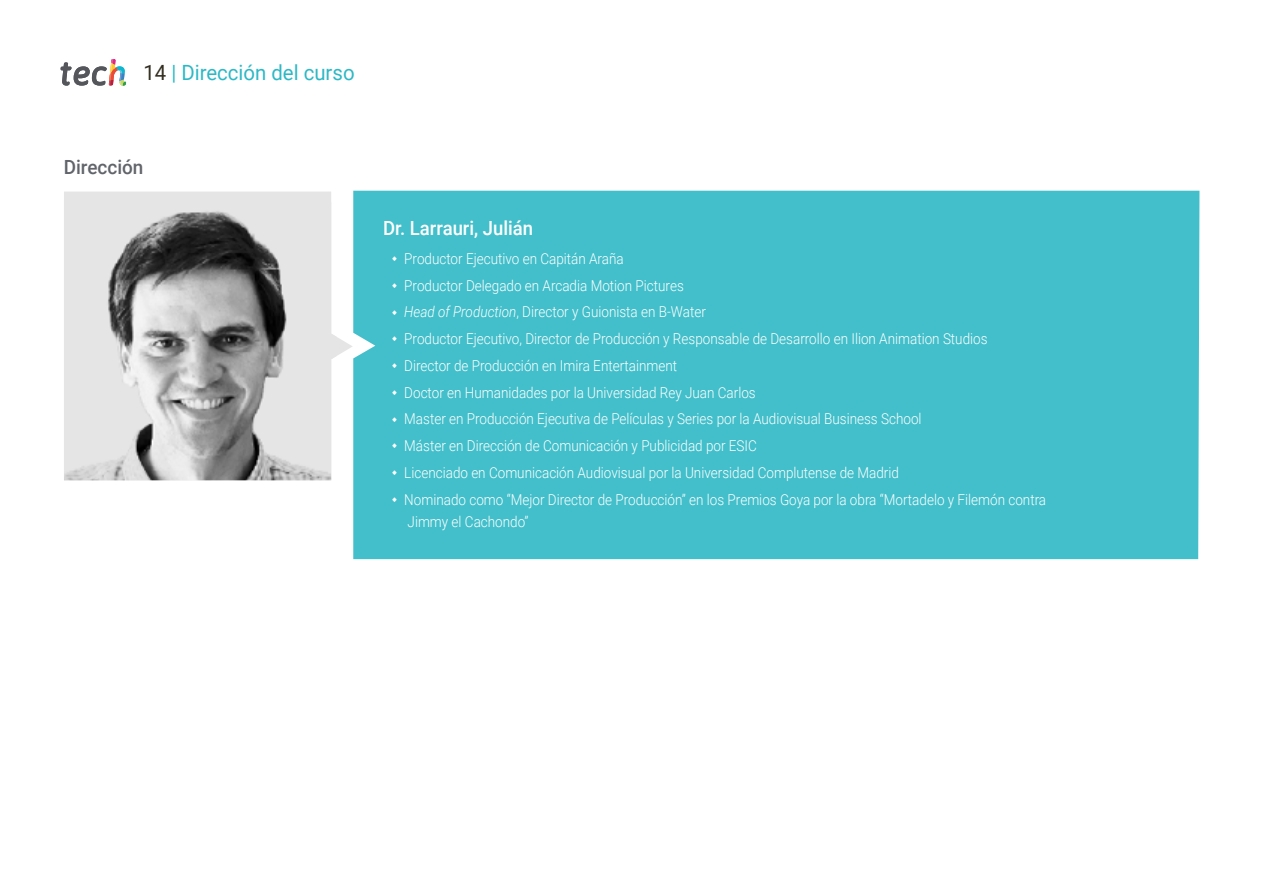
<style>
.page{position:relative;width:1263px;height:893px;background:#fff}
.page>*{position:absolute;margin:0;border:0;box-sizing:border-box;transform-origin:0 0}
.t1{font:21px "Roboto";color:#2db8c5}
.t2{font:500 19.5px "Roboto";color:#fff;scale:.95 1}
.t3{font:500 19.5px "Roboto";color:#61646a}
.t4{font:300 15px/26.7px "Roboto";color:#fff;scale:.9 1}
.s1{color:#312e20}
.s2{font-style:italic}
</style>
<div class="page">
<svg style="left:64px;top:192px;width:288px;height:164px;fill:#e5e5e5"></svg>
<img style="left:64px;top:202px;width:273px;height:278px">
<div style="left:353px;top:191px;width:846px;height:368px;background:#42bfca"></div>
<svg style="left:61px;top:59px;width:65px;height:27px"></svg>
<svg style="left:392px;top:256px;width:5px;height:5px"></svg>
<svg style="left:392px;top:283px;width:5px;height:5px"></svg>
<svg style="left:392px;top:310px;width:5px;height:5px"></svg>
<svg style="left:392px;top:336px;width:5px;height:5px"></svg>
<svg style="left:392px;top:363px;width:5px;height:5px"></svg>
<svg style="left:392px;top:390px;width:5px;height:5px"></svg>
<svg style="left:392px;top:417px;width:5px;height:5px"></svg>
<svg style="left:392px;top:443px;width:5px;height:5px"></svg>
<svg style="left:392px;top:470px;width:5px;height:5px"></svg>
<svg style="left:392px;top:497px;width:5px;height:5px"></svg>
<h1 class="t1" style="left:144px;top:57px;width:213px"><span class="s1">14</span> | Dirección del curso</h1>
<h2 class="t3" style="left:64px;top:154px;width:81px">Dirección</h2>
<h2 class="t2" style="left:383px;top:214px;width:160px">Dr. Larrauri, Julián</h2>
<p class="t4" style="left:404px;top:245px;width:715px">Productor Ejecutivo en Capitán Araña<br>Productor Delegado en Arcadia Motion Pictures<br><span class="s2">Head of Production</span>, Director y Guionista en B-Water<br>Productor Ejecutivo, Director de Producción y Responsable de Desarrollo en Ilion Animation Studios<br>Director de Producción en Imira Entertainment<br>Doctor en Humanidades por la Universidad Rey Juan Carlos<br>Master en Producción Ejecutiva de Películas y Series por la Audiovisual Business School<br>Máster en Dirección de Comunicación y Publicidad por ESIC<br>Licenciado en Comunicación Audiovisual por la Universidad Complutense de Madrid<br>Nominado como “Mejor Director de Producción” en los Premios Goya por la obra “Mortadelo y Filemón contra</p>
<p class="t4" style="left:408px;top:508px;width:136px">Jimmy el Cachondo”</p>
</div>
